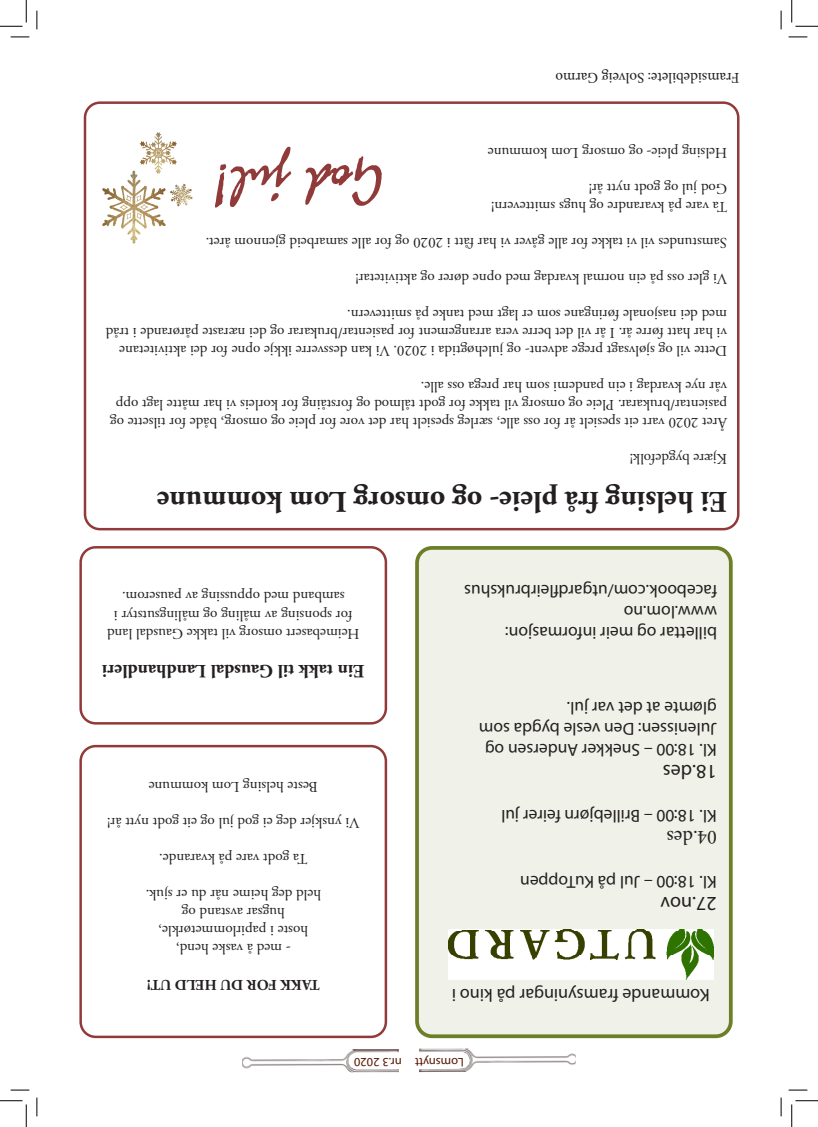
<style>
.page{position:relative;width:818px;height:1127px;background:#fff}
.page>*{position:absolute;margin:0;border:0;box-sizing:border-box;transform-origin:0 0}
.t1{font:61.25px "Mistral";color:#903a39}
.t2{font:700 30px "Adobe Garamond Pro";color:#231f20}
.t3{font:20px "Myriad Pro";color:#231f20}
.t4{font:20px "Minion Pro";color:#231f20}
.t5{font:700 18.75px "Adobe Garamond Pro";color:#231f20}
.t6{font:18px "Myriad Pro";color:#231f20}
.t7{font:17.5px/21px "Myriad Pro";color:#231f20}
.t8{font:15px/18px "Adobe Garamond Pro";color:#231f20}
.t9{font:15px "Minion Pro";color:#231f20}
.t10{font:700 15px "Adobe Garamond Pro";color:#231f20}
.t11{font:12.5px "Myriad Pro";letter-spacing:-.005em;color:#561802}
</style>
<div class="page">
<img style="left:419px;top:1048px;width:157px;height:23px">
<img style="left:242px;top:1049px;width:157px;height:23px">
<svg style="left:349px;top:1051px;width:121px;height:18px"></svg>
<div style="left:79px;top:546px;width:308px;height:178px;border:2px solid #903a39;border-radius:15px"></div>
<div style="left:417px;top:547px;width:314px;height:488px;background:#f0f2e9;border-radius:15px"></div>
<div style="left:415px;top:546px;width:318px;height:491px;border:4px solid #6d7e28;border-radius:15px"></div>
<img style="left:448px;top:929px;width:266px;height:50px">
<div style="left:79px;top:744px;width:308px;height:293px;border:2px solid #903a39;border-radius:15px"></div>
<div style="left:84px;top:101px;width:655px;height:429px;border:2px solid #903a39;border-radius:15px"></div>
<img style="left:140px;top:132px;width:20px;height:33px">
<img style="left:170px;top:183px;width:14px;height:11px">
<img style="left:102px;top:171px;width:64px;height:72px">
<svg style="left:11px;top:36px;width:18px;height:2px"></svg>
<svg style="left:788px;top:36px;width:19px;height:2px"></svg>
<svg style="left:11px;top:1089px;width:18px;height:1px"></svg>
<svg style="left:788px;top:1089px;width:19px;height:1px"></svg>
<svg style="left:36px;top:11px;width:2px;height:18px"></svg>
<svg style="left:36px;top:1097px;width:2px;height:18px"></svg>
<svg style="left:780px;top:11px;width:2px;height:18px"></svg>
<svg style="left:780px;top:1097px;width:2px;height:18px"></svg>
<svg style="left:0;top:0;width:27px;height:27px"></svg>
<svg style="left:0;top:1100px;width:27px;height:26px"></svg>
<svg style="left:791px;top:0;width:27px;height:27px"></svg>
<svg style="left:791px;top:1100px;width:27px;height:26px"></svg>
<p class="t1" style="left:383px;top:221px;width:172px;rotate:-180deg">God jul!</p>
<p class="t9" style="left:739px;top:88px;width:185px;rotate:-180deg">Framsidebilete: Solveig Garmo</p>
<p class="t8" style="left:727px;top:161px;width:241px;rotate:-180deg">Helsing pleie- og omsorg Lom kommune</p>
<p class="t8" style="left:727px;top:197px;width:140px;rotate:-180deg">God jul og godt nytt år!</p>
<p class="t8" style="left:727px;top:215px;width:237px;rotate:-180deg">Ta vare på kvarandre og hugs smittevern!</p>
<p class="t8" style="left:727px;top:251px;width:523px;rotate:-180deg">Samstundes vil vi takke for alle gåver vi har fått i 2020 og for alle samarbeid gjennom året.</p>
<p class="t8" style="left:727px;top:287px;width:373px;rotate:-180deg">Vi gler oss på ein normal kvardag med opne dører og aktivitetar!</p>
<p class="t8" style="left:727px;top:359px;width:623px;rotate:-180deg">Dette vil og sjølvsagt prege advent- og julehøgtida i 2020. Vi kan dessverre ikkje opne for dei aktivitetane vi har hatt førre år. I år vil det berre vera arrangement for pasientar/brukarar og dei næraste pårørande i tråd med dei nasjonale føringane som er lagt med tanke på smittevern.</p>
<p class="t8" style="left:727px;top:431px;width:618px;rotate:-180deg">Året 2020 vart eit spesielt år for oss alle, særleg spesielt har det vore for pleie og omsorg, både for tilsette og pasientar/brukarar. Pleie og omsorg vil takke for godt tålmod og forståing for korleis vi har måtte lagt opp vår nye kvardag i ein pandemi som har prega oss alle.</p>
<p class="t8" style="left:727px;top:467px;width:99px;rotate:-180deg">Kjære bygdefolk!</p>
<p class="t2" style="left:727px;top:518px;width:571px;rotate:-180deg">Ei helsing frå pleie- og omsorg Lom kommune</p>
<p class="t8" style="left:345px;top:605px;width:224px;rotate:-180deg">samband med oppussing av pauserom.</p>
<p class="t8" style="left:353px;top:623px;width:240px;rotate:-180deg">for sponsing av måling og målingsutstyr i</p>
<p class="t8" style="left:360px;top:641px;width:254px;rotate:-180deg">Heimebasert omsorg vil takke Gausdal land</p>
<p class="t5" style="left:364px;top:681px;width:264px;rotate:-180deg">Ein takk til Gausdal Landhandleri</p>
<p class="t8" style="left:318px;top:795px;width:171px;rotate:-180deg">Beste helsing Lom kommune</p>
<p class="t8" style="left:359px;top:831px;width:254px;rotate:-180deg">Vi ynskjer deg ei god jul og eit godt nytt år!</p>
<p class="t8" style="left:307px;top:867px;width:150px;rotate:-180deg">Ta godt vare på kvarande.</p>
<p class="t8" style="left:321px;top:903px;width:177px;rotate:-180deg">held deg heime når du er sjuk.</p>
<p class="t8" style="left:285px;top:921px;width:105px;rotate:-180deg">hugsar avstand og</p>
<p class="t8" style="left:308px;top:939px;width:151px;rotate:-180deg">hoste i papirlommetørkle,</p>
<p class="t8" style="left:291px;top:957px;width:116px;rotate:-180deg">- med å vaske hend,</p>
<p class="t10" style="left:320px;top:993px;width:174px;rotate:-180deg">TAKK FOR DU HELD UT!</p>
<p class="t7" style="left:717px;top:601px;width:254px;rotate:-180deg">facebook.com/utgardfleirbrukshus</p>
<p class="t7" style="left:717px;top:622px;width:95px;rotate:-180deg">www.lom.no</p>
<p class="t7" style="left:717px;top:643px;width:213px;rotate:-180deg">billettar og meir informasjon:</p>
<p class="t7" style="left:717px;top:760px;width:239px;rotate:-180deg">Kl. 18:00 – Snekker Andersen og<br>Julenissen: Den vesle bygda som glømte at det var jul.</p>
<p class="t3" style="left:717px;top:783px;width:55px;rotate:-180deg">18.des</p>
<p class="t7" style="left:717px;top:826px;width:217px;rotate:-180deg">Kl. 18:00 – Brillebjørn feirer jul</p>
<p class="t4" style="left:717px;top:850px;width:52px;rotate:-180deg">04.des</p>
<p class="t7" style="left:717px;top:892px;width:198px;rotate:-180deg">Kl. 18:00 – Jul på KuToppen</p>
<p class="t3" style="left:717px;top:915px;width:58px;rotate:-180deg">27.nov</p>
<p class="t6" style="left:710px;top:1006px;width:259px;rotate:-180deg">Kommande framsyningar på kino i</p>
<p class="t11" style="left:464px;top:1069px;width:111px;rotate:180deg">Lomsnytt nr.3 2020</p>
</div>
